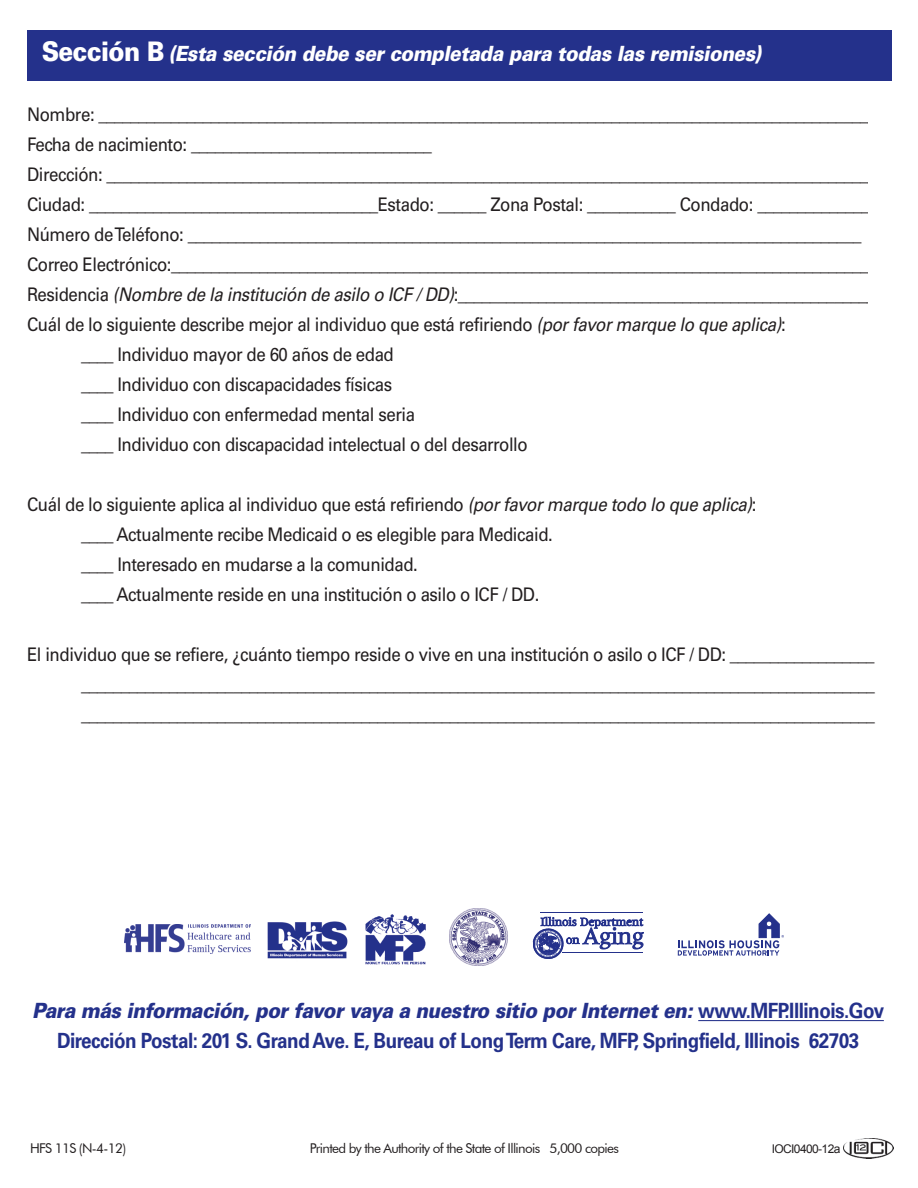
<style>
.page{position:relative;width:918px;height:1188px;background:#fff}
.page>*{position:absolute;margin:0;border:0;box-sizing:border-box;transform-origin:0 0}
.t1{font:700 21px/30px "Univers";letter-spacing:-.025em;color:#24318b;text-align:center;scale:.9 1}
.t2{font:italic 900 21px "Univers";letter-spacing:-.02em;color:#fff;scale:.9 1}
.t3{font:18.75px/30px "Univers";letter-spacing:-.025em;color:#231f20;scale:.9 1}
.t4{font:13.5px "Futura BT";letter-spacing:-.05em;color:#231f20}
.t5{font:12px "Arial";letter-spacing:-.05em;color:#231f20}
.s1{font-style:normal;font-size:27px}
.s2{font-style:italic}
.s3{font-weight:900;font-style:italic}
</style>
<div class="page">
<div style="left:27px;top:30px;width:864px;height:51px;background:#24318b"></div>
<hr style="left:698px;top:1020px;width:186px;height:1px;background:#24318b">
<svg style="left:678px;top:914px;width:106px;height:42px"></svg>
<hr style="left:541px;top:912px;width:102px;height:1px;background:#24318b">
<svg style="left:533px;top:917px;width:110px;height:42px"></svg>
<img style="left:450px;top:908px;width:57px;height:58px">
<img style="left:267px;top:921px;width:81px;height:38px">
<img style="left:124px;top:924px;width:126px;height:29px">
<img style="left:365px;top:914px;width:61px;height:51px">
<img style="left:844px;top:1138px;width:49px;height:20px">
<p class="t2" style="left:42px;top:46px;width:801px"><span class="s1">Sección B</span> (Esta sección debe ser completada para todas las remisiones)</p>
<p class="t3" style="left:27px;top:102px;width:954px">Nombre: __________________________________________________________________________________________________</p>
<p class="t3" style="left:27px;top:132px;width:451px">Fecha de nacimiento: ______________________________</p>
<p class="t3" style="left:27px;top:162px;width:945px">Dirección: ________________________________________________________________________________________________</p>
<p class="t3" style="left:27px;top:192px;width:956px">Ciudad: ____________________________________Estado: ______ Zona Postal: ___________ Condado: ________________</p>
<p class="t3" style="left:27px;top:222px;width:929px">Número deTeléfono: ____________________________________________________________________________________</p>
<p class="t3" style="left:27px;top:252px;width:946px">Correo Electrónico:________________________________________________________________________________________</p>
<p class="t3" style="left:27px;top:282px;width:953px">Residencia <span class="s2">(Nombre de la institución de asilo o ICF / DD)</span>:_____________________________________________________</p>
<p class="t3" style="left:27px;top:312px;width:845px">Cuál de lo siguiente describe mejor al individuo que está refiriendo <span class="s2">(por favor marque lo que aplica)</span>:</p>
<p class="t3" style="left:81px;top:342px;width:349px">____ Individuo mayor de 60 años de edad</p>
<p class="t3" style="left:81px;top:372px;width:347px">____ Individuo con discapacidades físicas</p>
<p class="t3" style="left:81px;top:402px;width:373px">____ Individuo con enfermedad mental seria</p>
<p class="t3" style="left:81px;top:432px;width:498px">____ Individuo con discapacidad intelectual o del desarrollo</p>
<p class="t3" style="left:81px;top:492px;width:752px;text-indent:-54px">Cuál de lo siguiente aplica al individuo que está refiriendo <span class="s2">(por favor marque todo lo que aplica)</span>: ____ Actualmente recibe Medicaid o es elegible para Medicaid.<br>____ Interesado en mudarse a la comunidad.<br>____ Actualmente reside en una institución o asilo o ICF / DD.</p>
<p class="t3" style="left:81px;top:642px;width:884px;text-align:justify;text-indent:-54px">El individuo que se refiere, ¿cuánto tiempo reside o vive en una institución o asilo o ICF / DD: __________________ ___________________________________________________________________________________________________ ___________________________________________________________________________________________________</p>
<p class="t1" style="left:32px;top:998px;width:948px"><span class="s3">Para más información, por favor vaya a nuestro sitio por Internet en:</span> www.MFP.Illinois.Gov<br>Dirección Postal: 201 S. Grand Ave. E, Bureau of LongTerm Care, MFP, Springfield, Illinois 62703</p>
<p class="t4" style="left:30px;top:1140px;width:98px">HFS 11S (N-4-12)</p>
<p class="t4" style="left:310px;top:1140px;width:311px">Printed by the Authority of the State of Illinois 5,000 copies</p>
<p class="t5" style="left:772px;top:1142px;width:70px">IOCI0400-12a</p>
</div>
